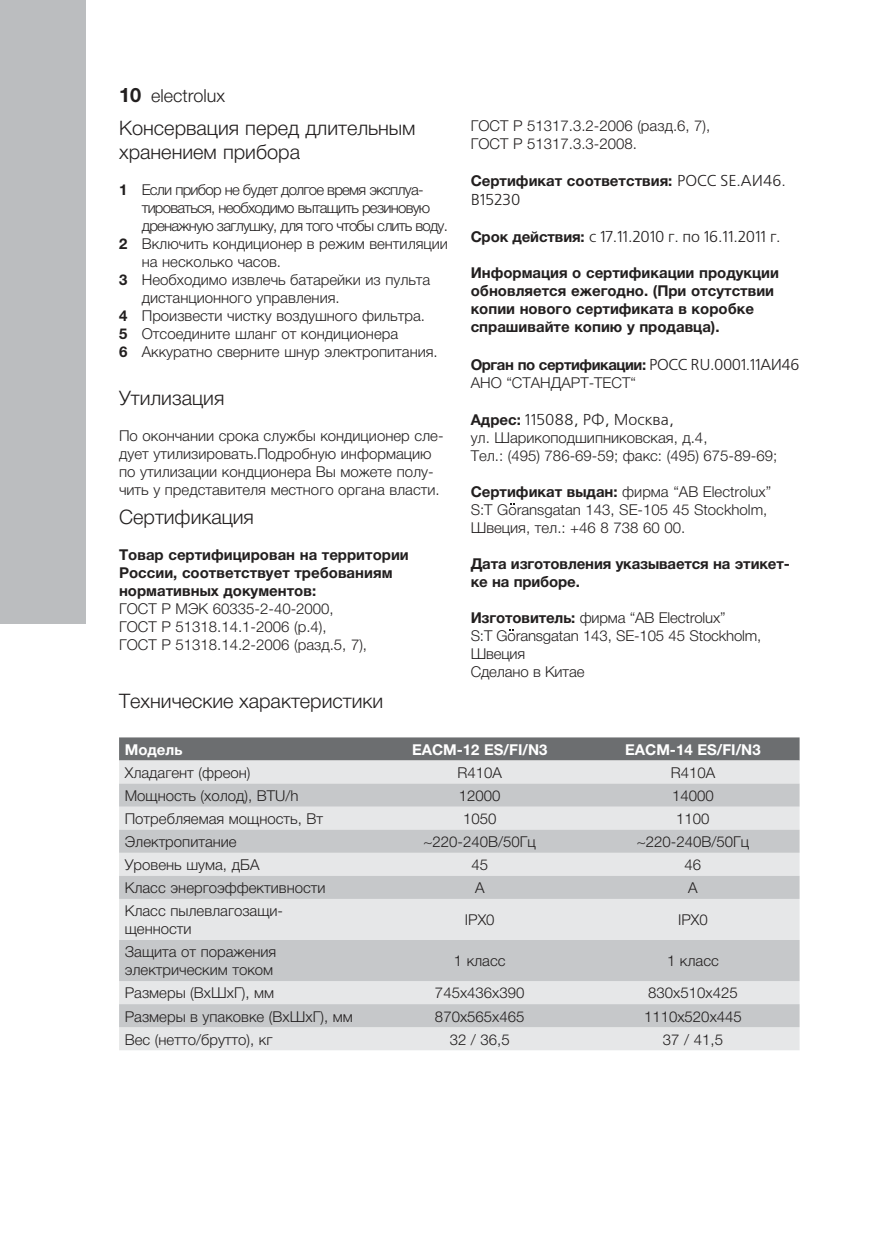
<style>
.page{position:relative;width:896px;height:1248px;background:#fff}
.page>*{position:absolute;margin:0;border:0;box-sizing:border-box;transform-origin:0 0}
.t1{font:300 20px/24px "Helvetica Neue LTCYR";color:#221f1f}
.t2{font:300 18px "Helvetica Neue LTCYR";color:#221f1f}
.t3{font:15.8px "Free Set C";color:#221f1f}
.t4{font:300 15px/18px "Helvetica Neue LTCYR";color:#221f1f}
.t5{font:700 15px/18px "Helvetica Neue LTCYR";color:#221f1f}
.t6{font:300 15px "Helvetica Neue LTCYR";letter-spacing:-.05em;color:#221f1f}
.t7{font:700 15px/18px "Helvetica Neue LTCYR";letter-spacing:-.03em;color:#221f1f}
.t8{font:700 15px "Helvetica Neue LTCYR";color:#fff}
.s1{font-weight:700;font-size:20px}
.s2{font-weight:700}
.s3{font-family:"Free Set C";font-weight:400;font-size:15.8px}
.s4{font-family:"Helvetica Neue LTCYR";font-weight:700;font-size:15px}
.s5{font-weight:300}
</style>
<div class="page">
<div style="left:0;top:0;width:85px;height:624px;background:#bbbdbf"></div>
<div style="left:119px;top:737px;width:680px;height:23px;background:#6c6e70"></div>
<div style="left:119px;top:760px;width:680px;height:290px;background:#e6e7e8"></div>
<svg style="left:119px;top:783px;width:680px;height:244px;background:#d4d6d7"></svg>
<p class="t2" style="left:119px;top:86px;width:108px"><span class="s1">10</span> electrolux</p>
<h1 class="t1" style="left:119px;top:116px;width:298px">Консервация перед длительным хранением прибора</h1>
<p class="t6" style="left:119px;top:181px;width:306px"><span class="s2">1</span> Если прибор не будет долгое время эксплуа-</p>
<p class="t6" style="left:142px;top:199px;width:290px">тироваться, необходимо вытащить резиновую</p>
<p class="t6" style="left:142px;top:217px;width:308px">дренажную заглушку, для того чтобы слить воду.</p>
<p class="t4" style="left:119px;top:235px;width:330px"><span class="s2">2</span> Включить кондиционер в режим вентиляции</p>
<p class="t4" style="left:142px;top:253px;width:141px">на несколько часов.</p>
<p class="t4" style="left:119px;top:271px;width:313px"><span class="s2">3</span> Необходимо извлечь батарейки из пульта</p>
<p class="t4" style="left:142px;top:289px;width:199px">дистанционного управления.</p>
<p class="t4" style="left:119px;top:307px;width:307px"><span class="s2">4</span> Произвести чистку воздушного фильтра.</p>
<p class="t4" style="left:119px;top:325px;width:281px"><span class="s2">5</span> Отсоедините шланг от кондиционера</p>
<p class="t4" style="left:119px;top:343px;width:320px"><span class="s2">6</span> Аккуратно сверните шнур электропитания.</p>
<h1 class="t1" style="left:119px;top:386px;width:107px">Утилизация</h1>
<p class="t4" style="left:119px;top:426px;width:326px">По окон ча нии сро ка служ бы кон ди ци о нер сле&shy;ду ет ути ли зи ро вать.По дроб ную ин фор ма цию по ути ли за ции кондционера Вы мо же те по лу&shy;чить у пред ста ви те ля ме ст но го ор га на вла с ти.</p>
<h1 class="t1" style="left:119px;top:505px;width:136px">Сертификация</h1>
<p class="t5" style="left:119px;top:546px;width:291px">Товар сертифицирован на территории<br>России, соответствует требованиям нормативных документов:</p>
<p class="t4" style="left:119px;top:600px;width:249px">ГОСТ Р МЭК 60335-2-40-2000,<br>ГОСТ Р 51318.14.1-2006 (р.4),<br>ГОСТ Р 51318.14.2-2006 (разд.5, 7),</p>
<p class="t4" style="left:471px;top:117px;width:241px">ГОСТ Р 51317.3.2-2006 (разд.6, 7),<br>ГОСТ Р 51317.3.3-2008.</p>
<p class="t5" style="left:471px;top:171px;width:317px">Сертификат соответствия: <span class="s3">РОСС SE.АИ46.</span></p>
<p class="t3" style="left:471px;top:193px;width:51px">В15230</p>
<p class="t3" style="left:471px;top:230px;width:311px"><span class="s4">Срок действия:</span> с 17.11.2010 г. по 16.11.2011 г.</p>
<p class="t5" style="left:471px;top:263px;width:310px">Информация о сертификации продукции обновляется ежегодно. (При отсутствии копии нового сертификата в коробке спрашивайте копию у продавца).</p>
<p class="t7" style="left:471px;top:355px;width:330px">Орган по сертификации: <span class="s3">РОСС RU.0001.11АИ46<br></span><span class="s5">АНО “СТАНДАРТ-ТЕСТ“</span></p>
<p class="t3" style="left:471px;top:413px;width:205px"><span class="s4">Адрес:</span> 115088, РФ, Москва,</p>
<p class="t4" style="left:471px;top:428px;width:308px">ул. Шарикоподшипниковская, д.4,<br>Тел.: (495) 786-69-59; факс: (495) 675-89-69;</p>
<p class="t4" style="left:471px;top:482px;width:302px"><span class="s2">Сертификат выдан:</span> фирма “AB Electrolux”<br>S:T Goransgatan 143, SE-105 45 Stockholm,<br>Швеция, тел.: +46 8 738 60 00.</p>
<p class="t5" style="left:471px;top:554px;width:321px">Дата изготовления указывается на этикет&shy;ке на приборе.</p>
<p class="t4" style="left:471px;top:608px;width:292px"><span class="s2">Изготовитель:</span> фирма “AB Electrolux”<br>S:T Goransgatan 143, SE-105 45 Stockholm,<br>Швеция<br>Сделано в Китае</p>
<h1 class="t1" style="left:119px;top:688px;width:266px">Технические характеристики</h1>
<p class="t8" style="left:125px;top:741px;width:59px">Модель</p>
<p class="t8" style="left:412px;top:741px;width:137px">EACM-12 ES/FI/N3</p>
<p class="t8" style="left:625px;top:741px;width:137px">EACM-14 ES/FI/N3</p>
<p class="t4" style="left:125px;top:763px;width:127px">Хладагент (фреон)</p>
<p class="t4" style="left:457px;top:763px;width:46px">R410A</p>
<p class="t4" style="left:671px;top:763px;width:46px">R410A</p>
<p class="t4" style="left:125px;top:786px;width:175px">Мощность (холод), BTU/h</p>
<p class="t4" style="left:459px;top:786px;width:43px">12000</p>
<p class="t4" style="left:672px;top:786px;width:43px">14000</p>
<p class="t4" style="left:125px;top:809px;width:200px">Потребляемая мощность, Вт</p>
<p class="t4" style="left:463px;top:809px;width:35px">1050</p>
<p class="t4" style="left:676px;top:809px;width:35px">1100</p>
<p class="t4" style="left:125px;top:832px;width:113px">Электропитание</p>
<p class="t4" style="left:423px;top:832px;width:114px">~220-240В/50Гц</p>
<p class="t4" style="left:637px;top:832px;width:114px">~220-240В/50Гц</p>
<p class="t4" style="left:125px;top:856px;width:136px">Уровень шума, дБА</p>
<p class="t4" style="left:471px;top:856px;width:18px">45</p>
<p class="t4" style="left:684px;top:856px;width:18px">46</p>
<p class="t4" style="left:125px;top:879px;width:202px">Класс энергоэффективности</p>
<p class="t4" style="left:475px;top:879px;width:11px">А</p>
<p class="t4" style="left:688px;top:879px;width:11px">А</p>
<p class="t4" style="left:125px;top:902px;width:160px">Класс пылевлагозащи&shy;щенности</p>
<p class="t4" style="left:465px;top:911px;width:31px">IPX0</p>
<p class="t4" style="left:678px;top:911px;width:31px">IPX0</p>
<p class="t4" style="left:125px;top:943px;width:153px">Защита от поражения электрическим током</p>
<p class="t4" style="left:454px;top:952px;width:53px">1 класс</p>
<p class="t4" style="left:667px;top:952px;width:53px">1 класс</p>
<p class="t4" style="left:125px;top:984px;width:151px">Размеры (ВхШхГ), мм</p>
<p class="t4" style="left:435px;top:984px;width:91px">745х436х390</p>
<p class="t4" style="left:648px;top:984px;width:91px">830х510х425</p>
<p class="t4" style="left:125px;top:1007px;width:230px">Размеры в упаковке (ВхШхГ), мм</p>
<p class="t4" style="left:435px;top:1007px;width:91px">870х565х465</p>
<p class="t4" style="left:644px;top:1007px;width:99px">1110х520х445</p>
<p class="t4" style="left:125px;top:1030px;width:149px">Вес (нетто/брутто), кг</p>
<p class="t4" style="left:450px;top:1030px;width:62px">32 / 36,5</p>
<p class="t4" style="left:663px;top:1030px;width:62px">37 / 41,5</p>
</div>
